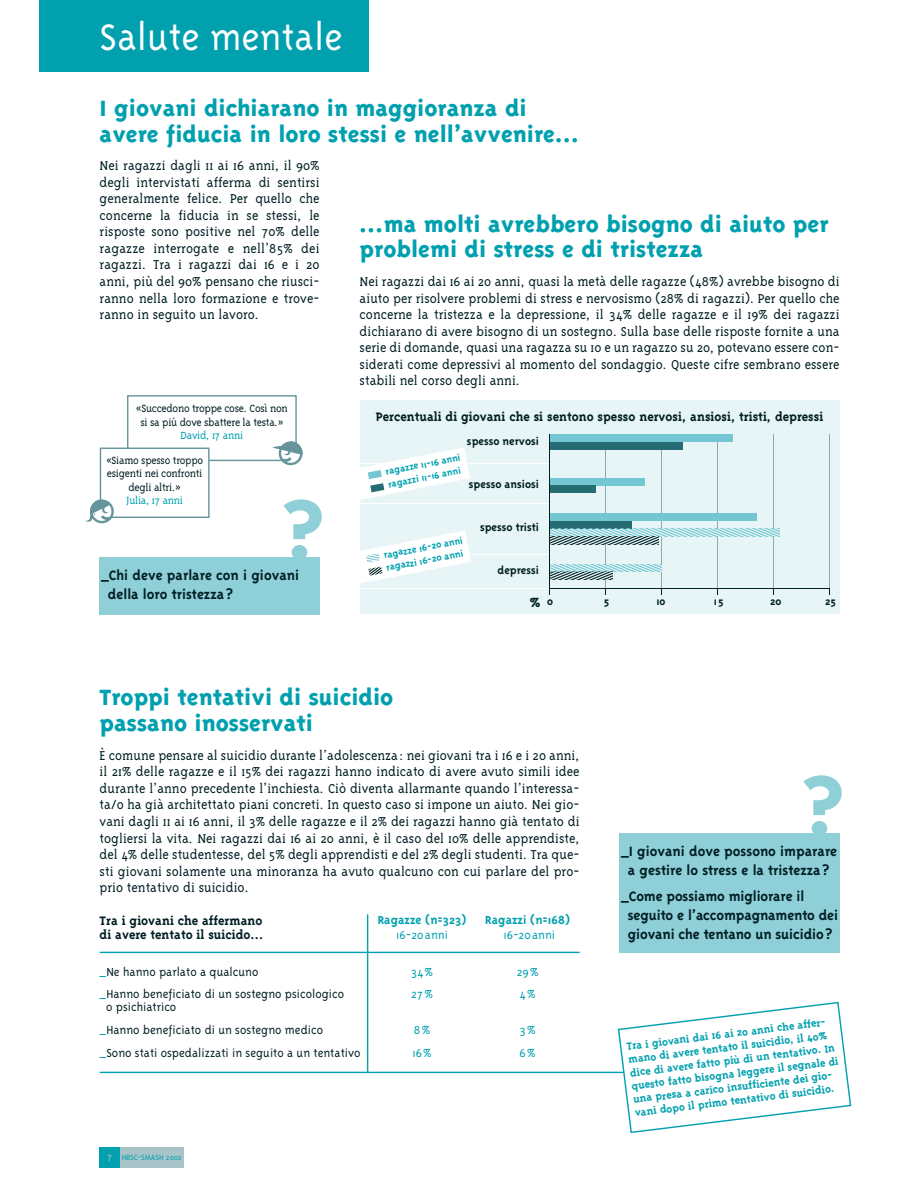
<style>
.page{position:relative;width:918px;height:1188px;background:#fff}
.page>*{position:absolute;margin:0;border:0;box-sizing:border-box;transform-origin:0 0}
.t1{font:800 82.8px "Triplex";color:#8fcfd8;scale:1.05 1}
.t2{font:300 42.3px "Triplex";color:#fff}
.t3{font:800 25.35px/25.3px "Triplex";color:#00a0af}
.t4{font:700 15.45px/18.6px "Triplex";color:#001f23}
.t5{font:700 15.3px "Triplex";color:#001f23}
.t6{font:300 14.85px/16.5px "Triplex Serif";color:#001f23;text-align:justify}
.t7{font:700 14.1px/14.9px "Triplex Serif";color:#001f23}
.t8{font:300 13.35px/22.6px "Triplex";color:#001f23}
.t9{font:300 13.35px "Triplex";color:#00a0af}
.t10{font:700 13.35px "Triplex";color:#00a0af}
.t11{font:700 12.3px "Triplex";color:#001f23}
.t12{font:700 12px/13.4px "Triplex Serif";color:#00a0af}
.t13{font:300 12px/13.4px "Triplex Serif";letter-spacing:-.025em;color:#001f23;text-align:center}
.t14{font:300 12px "Triplex Serif";letter-spacing:-.025em;color:#00a0af}
.t15{font:700 12px "Triplex";color:#001f23}
.t16{font:700 10.65px/13px "Triplex";color:#00a2b2}
.t17{font:300 8.7px "Triplex";color:#00a0af}
.s1{font-size:12px}
.s2{color:#00a0af}
.s3{font-family:"Triplex Serif";font-size:11.25px;color:#a8c4c8}
</style>
<div class="page">
<div style="left:120px;top:1148px;width:64px;height:20px;background:#a8c4c8"></div>
<div style="left:100px;top:1148px;width:20px;height:20px;background:#00a0af"></div>
<div style="left:100px;top:557px;width:220px;height:58px;background:#8fcfd8"></div>
<div style="left:360px;top:401px;width:480px;height:213px;background:#e8f5f6"></div>
<hr style="left:360px;top:588px;width:190px;height:1px;background:#fff">
<hr style="left:360px;top:503px;width:190px;height:1px;background:#fff">
<hr style="left:360px;top:464px;width:190px;height:1px;background:#fff">
<hr style="left:360px;top:554px;width:190px;height:1px;background:#fff">
<hr style="left:606px;top:435px;width:1px;height:160px;background:#86acb1">
<hr style="left:662px;top:434px;width:1px;height:161px;background:#86acb1">
<hr style="left:717px;top:434px;width:1px;height:161px;background:#86acb1">
<hr style="left:773px;top:434px;width:1px;height:161px;background:#86acb1">
<hr style="left:829px;top:434px;width:1px;height:161px;background:#86acb1">
<div style="left:550px;top:434px;width:182px;height:8px;background:#72c7d2"></div>
<div style="left:550px;top:442px;width:133px;height:8px;background:#256c73"></div>
<div style="left:550px;top:478px;width:95px;height:7px;background:#72c7d2"></div>
<div style="left:550px;top:521px;width:82px;height:8px;background:#256c73"></div>
<div style="left:550px;top:485px;width:46px;height:8px;background:#256c73"></div>
<div style="left:550px;top:513px;width:207px;height:8px;background:#72c7d2"></div>
<svg style="left:360px;top:447px;width:110px;height:53px"></svg>
<hr style="left:550px;top:588px;width:280px;height:1px;background:#001f23">
<div style="left:477px;top:564px;width:188px;height:8px;background:#e8f5f6"></div>
<svg style="left:551px;top:529px;width:229px;height:15px"></svg>
<svg style="left:551px;top:564px;width:111px;height:16px"></svg>
<hr style="left:550px;top:434px;width:1px;height:161px;background:#001f23">
<svg style="left:360px;top:531px;width:111px;height:52px"></svg>
<div style="left:40px;top:0;width:329px;height:72px;background:#00a0af"></div>
<div style="left:620px;top:833px;width:220px;height:120px;background:#8fcfd8"></div>
<hr style="left:100px;top:952px;width:480px;height:1px;background:#00a0af">
<hr style="left:100px;top:1072px;width:551px;height:1px;background:#00a0af">
<hr style="left:367px;top:914px;width:1px;height:158px;background:#00a0af">
<svg style="left:617px;top:1001px;width:235px;height:133px"></svg>
<div style="left:127px;top:395px;width:170px;height:66px;border:1px solid #65949b"></div>
<svg style="left:272px;top:441px;width:31px;height:25px"></svg>
<div style="left:100px;top:448px;width:109px;height:69px;background:#fff"></div>
<div style="left:100px;top:448px;width:110px;height:70px;border:1px solid #65949b"></div>
<svg style="left:85px;top:500px;width:29px;height:24px"></svg>
<h2 class="t2" style="left:100px;top:20px;width:245px">Salute mentale</h2>
<h3 class="t3" style="left:100px;top:98px;width:481px">I giovani dichiarano in maggioranza di avere fiducia in loro stessi e nell’avvenire…</h3>
<p class="t6" style="left:100px;top:158px;width:221px">Nei ragazzi dagli 11 ai 16 anni, il 90% degli intervistati afferma di sentirsi generalmente felice. Per quello che concerne la fiducia in se stessi, le risposte sono positive nel 70% delle ragazze interrogate e nell’85% dei ragazzi. Tra i ragazzi dai 16 e i 20 anni, più del 90% pensano che riusci&shy;ranno nella loro formazione e trove&shy;ranno in seguito un lavoro.</p>
<p class="t13" style="left:136px;top:402px;width:154px">«Succedono troppe cose. Così non si sa più dove sbattere la testa.»</p>
<p class="t14" style="left:181px;top:431px;width:64px">David, 17 anni</p>
<p class="t13" style="left:106px;top:454px;width:99px">«Siamo spesso troppo esigenti nei confronti degli altri.»</p>
<p class="t14" style="left:126px;top:496px;width:58px">Julia, 17 anni</p>
<h1 class="t1" style="left:282px;top:501px;width:42px">?</h1>
<p class="t4" style="left:108px;top:567px;width:193px;text-indent:-7px">_Chi deve parlare con i giovani della loro tristezza?</p>
<h3 class="t3" style="left:360px;top:214px;width:470px">…ma molti avrebbero bisogno di aiuto per problemi di stress e di tristezza</h3>
<p class="t6" style="left:360px;top:274px;width:481px">Nei ragazzi dai 16 ai 20 anni, quasi la metà delle ragazze (48%) avrebbe bisogno di aiuto per risolvere problemi di stress e nervosismo (28% di ragazzi). Per quello che concerne la tristezza e la depressione, il 34% delle ragazze e il 19% dei ragazzi dichiarano di avere bisogno di un sostegno. Sulla base delle risposte fornite a una serie di domande, quasi una ragazza su 10 e un ragazzo su 20, potevano essere con&shy;siderati come depressivi al momento del sondaggio. Queste cifre sembrano essere stabili nel corso degli anni.</p>
<p class="t7" style="left:376px;top:411px;width:449px">Percentuali di giovani che si sentono spesso nervosi, ansiosi, tristi, depressi</p>
<p class="t11" style="left:467px;top:436px;width:74px">spesso nervosi</p>
<p class="t11" style="left:469px;top:479px;width:72px">spesso ansiosi</p>
<p class="t11" style="left:480px;top:523px;width:61px">spesso tristi</p>
<p class="t11" style="left:497px;top:566px;width:43px">depressi</p>
<p class="t16" style="left:385px;top:466px;width:78px;rotate:-11deg">ragazze 11-16 anni ragazzi 11-16 anni</p>
<p class="t16" style="left:383px;top:550px;width:82px;rotate:-11deg">ragazze 16-20 anni ragazzi 16-20 anni</p>
<p class="t5" style="left:530px;top:596px;width:25px">% <span class="s1">0</span></p>
<p class="t15" style="left:604px;top:596px;width:7px">5</p>
<p class="t15" style="left:656px;top:596px;width:11px">10</p>
<p class="t15" style="left:714px;top:596px;width:11px">15</p>
<p class="t15" style="left:770px;top:596px;width:13px">20</p>
<p class="t15" style="left:825px;top:596px;width:12px">25</p>
<h3 class="t3" style="left:100px;top:687px;width:295px">Troppi tentativi di suicidio passano inosservati</h3>
<p class="t6" style="left:100px;top:748px;width:482px">È comune pensare al suicidio durante l’adolescenza: nei giovani tra i 16 e i 20 anni, il 21% delle ragazze e il 15% dei ragazzi hanno indicato di avere avuto simili idee durante l’anno precedente l’inchiesta. Ciò diventa allarmante quando l’interessa&shy;ta/o ha già architettato piani concreti. In questo caso si impone un aiuto. Nei gio&shy;vani dagli 11 ai 16 anni, il 3% delle ragazze e il 2% dei ragazzi hanno già tentato di togliersi la vita. Nei ragazzi dai 16 ai 20 anni, è il caso del 10% delle apprendiste, del 4% delle studentesse, del 5% degli apprendisti e del 2% degli studenti. Tra que&shy;sti giovani solamente una minoranza ha avuto qualcuno con cui parlare del pro&shy;prio tentativo di suicidio.</p>
<p class="t7" style="left:100px;top:914px;width:165px">Tra i giovani che affermano di avere tentato il suicido...</p>
<p class="t10" style="left:378px;top:915px;width:90px">Ragazze (n=323)</p>
<p class="t10" style="left:485px;top:915px;width:86px">Ragazzi (n=168)</p>
<p class="t9" style="left:396px;top:930px;width:53px">16-20anni</p>
<p class="t9" style="left:503px;top:930px;width:53px">16-20anni</p>
<p class="t8" style="left:100px;top:961px;width:160px"><span class="s2">_</span>Ne hanno parlato a qualcuno</p>
<p class="t9" style="left:411px;top:966px;width:23px">34%</p>
<p class="t9" style="left:517px;top:966px;width:23px">29%</p>
<p class="t8" style="left:100px;top:983px;width:246px"><span class="s2">_</span>Hanno beneficiato di un sostegno psicologico</p>
<p class="t9" style="left:411px;top:989px;width:23px">27%</p>
<p class="t9" style="left:520px;top:989px;width:18px">4%</p>
<p class="t8" style="left:100px;top:997px;width:225px;text-indent:7px">o psichiatrico<br><span class="s2">_</span>Hanno beneficiato di un sostegno medico</p>
<p class="t9" style="left:414px;top:1025px;width:18px">8%</p>
<p class="t9" style="left:520px;top:1025px;width:17px">3%</p>
<p class="t8" style="left:100px;top:1042px;width:262px"><span class="s2">_</span>Sono stati ospedalizzati in seguito a un tentativo</p>
<p class="t9" style="left:412px;top:1047px;width:21px">16%</p>
<p class="t9" style="left:520px;top:1047px;width:18px">6%</p>
<p class="t17" style="left:107px;top:1154px;width:76px"><span class="s3">7</span> HBSC-SMASH 2002</p>
<h1 class="t1" style="left:802px;top:776px;width:42px">?</h1>
<p class="t4" style="left:621px;top:843px;width:218px;text-align:center">_I giovani dove possono imparare a gestire lo stress e la tristezza?</p>
<p class="t4" style="left:628px;top:888px;width:212px;text-indent:-7px">_Come possiamo migliorare il seguito e l’accompagnamento dei giovani che tentano un suicidio?</p>
<p class="t12" style="left:626px;top:1041px;width:210px;rotate:-7deg">Tra i giovani dai 16 ai 20 anni che affer&shy;mano di avere tentato il suicidio, il 40% dice di avere fatto più di un tentativo. In questo fatto bisogna leggere il segnale di una presa a carico insufficiente dei gio&shy;vani dopo il primo tentativo di suicidio.</p>
</div>
